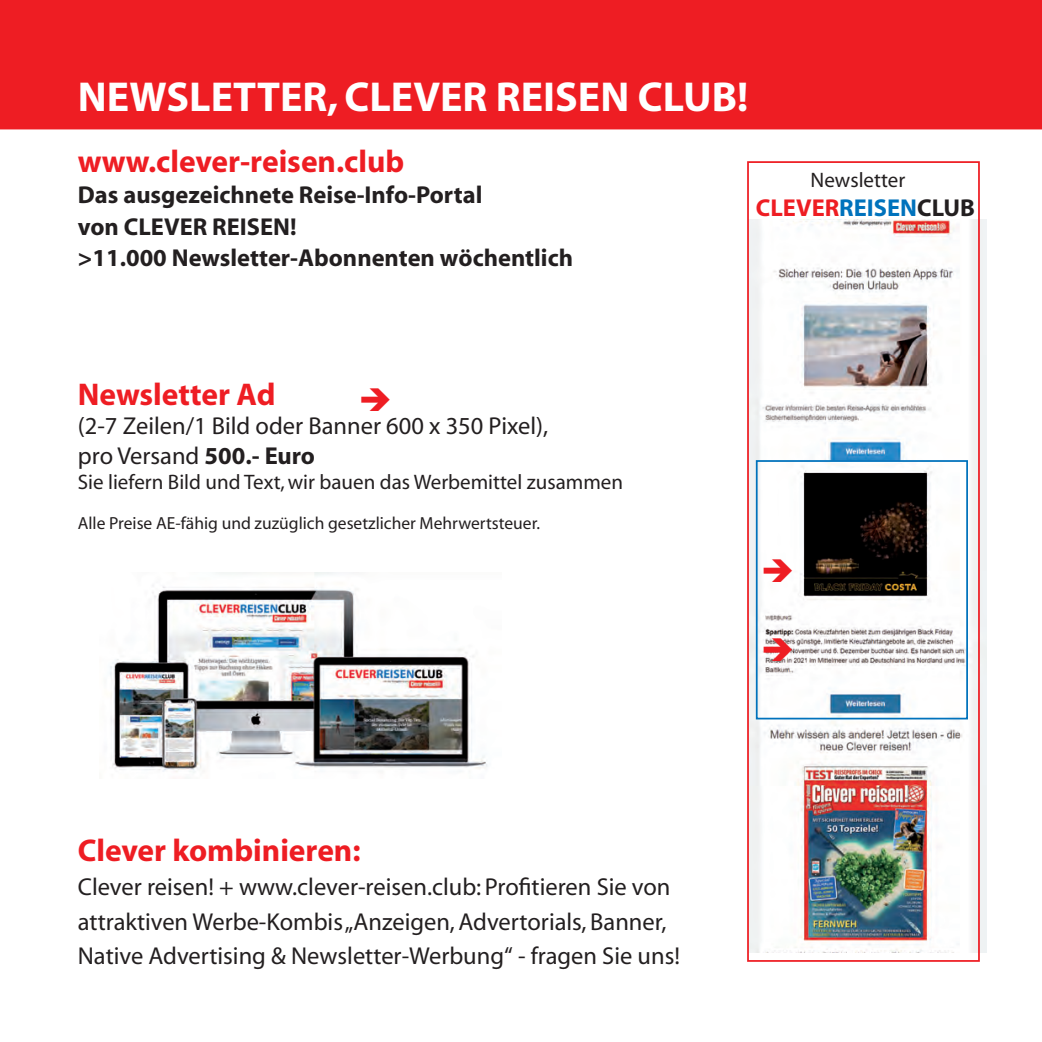
<style>
.page{position:relative;width:1042px;height:1042px;background:#fff}
.page>*{position:absolute;margin:0;border:0;box-sizing:border-box;transform-origin:0 0}
.t1{font:700 42px "Myriad";color:#fff}
.t2{font:700 31.5px "Myriad";color:#ee1d23}
.t3{font:24.5px/34.3px "Myriad";color:#231f20}
.t4{font:700 24.5px/31.5px "Myriad";color:#231f20}
.t5{font:700 24.5px "Myriad";color:#ee1d23}
.t6{font:21px "Myriad";color:#231f20}
.t7{font:17.5px "Myriad";color:#231f20}
.s1{color:#0072bc}
.s2{color:#231f20}
.s3{font-weight:700}
</style>
<div class="page">
<div style="left:0;top:0;width:1042px;height:129px;background:#ee1d23"></div>
<img style="left:750px;top:220px;width:236px;height:732px">
<div style="left:747px;top:161px;width:233px;height:801px;border:2px solid #ee1d23"></div>
<div style="left:756px;top:460px;width:212px;height:259px;border:2px solid #0072bc"></div>
<img style="left:110px;top:572px;width:378px;height:201px">
<svg style="left:763px;top:558px;width:29px;height:24px"></svg>
<svg style="left:763px;top:638px;width:29px;height:23px"></svg>
<h1 class="t1" style="left:78px;top:75px;width:502px">NEWSLETTER, clever reisen</h1>
<h1 class="t1" style="left:638px;top:75px;width:112px">CLUB!</h1>
<p class="t2" style="left:78px;top:145px;width:328px">www.clever-reisen.club</p>
<p class="t4" style="left:78px;top:180px;width:497px">Das ausgezeichnete Reise-Info-Portal<br>von CLEVER REISEN!<br>&gt;11.000 Newsletter-Abonnenten wöchentlich</p>
<p class="t6" style="left:810px;top:170px;width:96px">Newsletter</p>
<p class="t5" style="left:756px;top:196px;width:221px">CLEVER<span class="s1">REISEN</span><span class="s2">CLUB</span></p>
<p class="t2" style="left:78px;top:378px;width:199px">Newsletter Ad</p>
<p class="t3" style="left:78px;top:412px;width:472px;line-height:29.4px">(2-7 Zeilen/1 Bild oder Banner 600 x 350 Pixel), pro Versand <span class="s3">500.- Euro</span></p>
<p class="t6" style="left:78px;top:471px;width:547px">Sie liefern Bild und Text, wir bauen das Werbemittel zusammen</p>
<p class="t7" style="left:78px;top:514px;width:464px">Alle Preise AE-fähig und zuzüglich gesetzlicher Mehrwertsteuer.</p>
<p class="t2" style="left:78px;top:834px;width:284px">Clever kombinieren:</p>
<p class="t3" style="left:78px;top:871px;width:603px">Clever reisen! + www.clever-reisen.club: Profitieren Sie von attraktiven Werbe-Kombis „Anzeigen, Advertorials, Banner,<br>Native Advertising &amp; Newsletter-Werbung“ - fragen Sie uns!</p>
</div>
